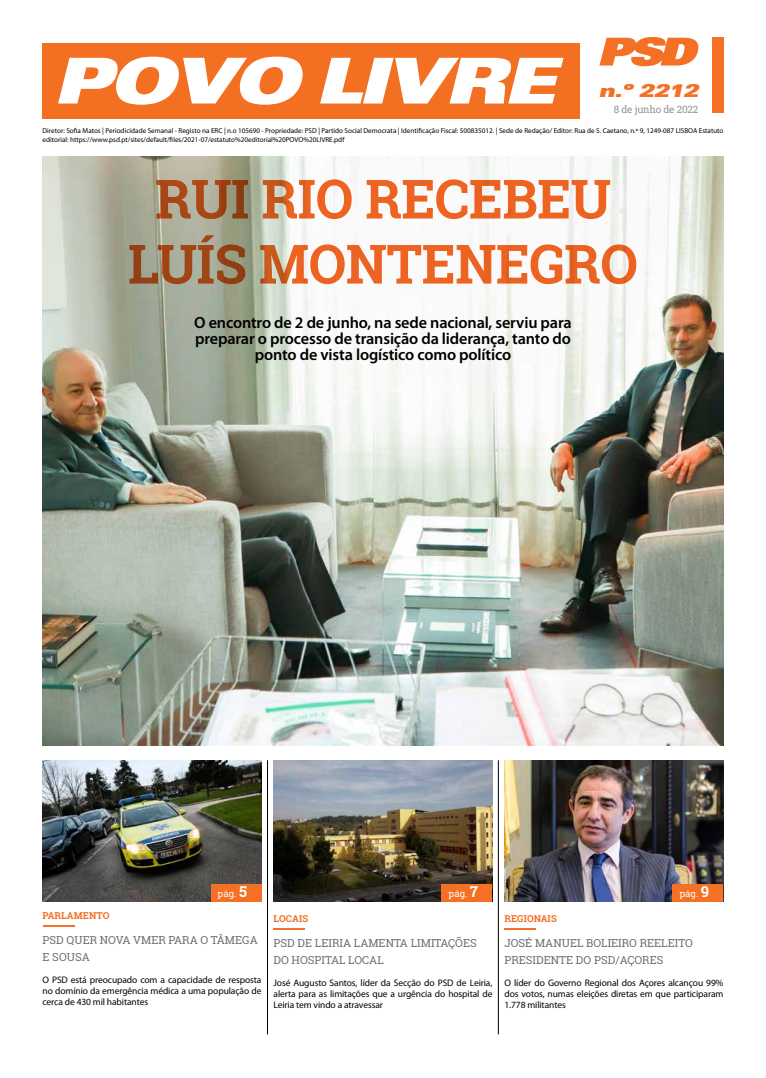
<style>
.page{position:relative;width:766px;height:1078px;background:#fff}
.page>*{position:absolute;margin:0;border:0;box-sizing:border-box;transform-origin:0 0}
.t1{font:700 54.2px/65px "Roboto Slab";letter-spacing:-.01em;color:#f26522;text-align:center}
.t2{font:italic 900 expanded 18px "Univers";color:#f37024}
.t3{font:600 16.2px/16.2px "Myriad Pro";letter-spacing:-.01em;color:#000;text-align:center}
.t4{font:11px/16.5px "Roboto Slab";color:#6d6e71}
.t5{font:10px "Roboto Slab";letter-spacing:-.02em;color:#929396}
.t6{font:9.5px/11px "Myriad Pro";letter-spacing:-.01em;color:#000;text-align:justify}
.t7{font:700 9.5px "Roboto Slab";letter-spacing:.01em;color:#f37024}
.t8{font:9.5px "Roboto Slab";letter-spacing:.01em;color:#fff}
.t9{font:7.1px/9px "Myriad Pro";color:#000}
.s1{font-weight:700;font-size:15px}
</style>
<div class="page">
<img style="left:43px;top:156px;width:680px;height:589px">
<div style="left:711px;top:37px;width:12px;height:76px;background:#f37024"></div>
<div style="left:43px;top:43px;width:536px;height:76px;background:#f36f21"></div>
<svg style="left:58px;top:57px;width:245px;height:48px"></svg>
<svg style="left:320px;top:58px;width:243px;height:45px"></svg>
<svg style="left:599px;top:37px;width:100px;height:29px"></svg>
<hr style="left:267px;top:760px;width:1px;height:274px;background:#000">
<hr style="left:273px;top:927px;width:32px;height:2px;background:#f37024">
<img style="left:273px;top:760px;width:219px;height:141px">
<div style="left:441px;top:883px;width:51px;height:18px;background:#f37024"></div>
<hr style="left:43px;top:925px;width:32px;height:1px;background:#f37024">
<img style="left:43px;top:760px;width:218px;height:141px">
<div style="left:210px;top:883px;width:51px;height:18px;background:#f37024"></div>
<hr style="left:498px;top:760px;width:1px;height:274px;background:#000">
<hr style="left:504px;top:927px;width:32px;height:2px;background:#f37024">
<img style="left:504px;top:760px;width:219px;height:141px">
<div style="left:672px;top:883px;width:51px;height:18px;background:#f37024"></div>
<h2 class="t2" style="left:598px;top:80px;width:101px">n.º 2212</h2>
<p class="t5" style="left:613px;top:102px;width:86px">8 de junho de 2022</p>
<p class="t9" style="left:43px;top:126px;width:682px">Diretor: Sofia Matos | Periodicidade Semanal - Registo na ERC | n.o 105690 - Propriedade: PSD | Partido Social Democrata | Identificação Fiscal: 500835012. | Sede de Redação/ Editor: Rua de S. Caetano, n.º 9, 1249-087 LISBOA Estatuto editorial: https://www.psd.pt/sites/default/files/2021-07/estatuto%20editorial%20POVO%20LIVRE.pdf</p>
<h1 class="t1" style="left:128px;top:166px;width:511px">RUI RIO RECEBEU<br>LUÍS MONTENEGRO</h1>
<h3 class="t3" style="left:194px;top:313px;width:379px">O encontro de 2 de junho, na sede nacional, serviu para preparar o processo de transição da liderança, tanto do ponto de vista logístico como político</h3>
<p class="t8" style="left:217px;top:887px;width:31px">pág. <span class="s1">5</span></p>
<p class="t8" style="left:448px;top:887px;width:31px">pág. <span class="s1">7</span></p>
<p class="t8" style="left:679px;top:887px;width:31px">pág. <span class="s1">9</span></p>
<p class="t7" style="left:43px;top:909px;width:68px">PARLAMENTO</p>
<p class="t4" style="left:43px;top:931px;width:217px">PSD QUER NOVA VMER PARA O TÂMEGA<br>E SOUSA</p>
<p class="t6" style="left:43px;top:973px;width:220px">O PSD está preocupado com a capacidade de resposta no domínio da emergência médica a uma população de cerca de 430 mil habitantes</p>
<p class="t7" style="left:273px;top:912px;width:36px">LOCAIS</p>
<p class="t4" style="left:273px;top:934px;width:205px">PSD DE LEIRIA LAMENTA LIMITAÇÕES<br>DO HOSPITAL LOCAL</p>
<p class="t6" style="left:273px;top:976px;width:220px">José Augusto Santos, líder da Secção do PSD de Leiria, alerta para as limitações que a urgência do hospital de Leiria tem vindo a atravessar</p>
<p class="t7" style="left:504px;top:912px;width:54px">REGIONAIS</p>
<p class="t4" style="left:504px;top:934px;width:190px">JOSÉ MANUEL BOLIEIRO REELEITO<br>PRESIDENTE DO PSD/AÇORES</p>
<p class="t6" style="left:504px;top:976px;width:220px">O líder do Governo Regional dos Açores alcançou 99% dos votos, numas eleições diretas em que participaram 1.778 militantes</p>
</div>
